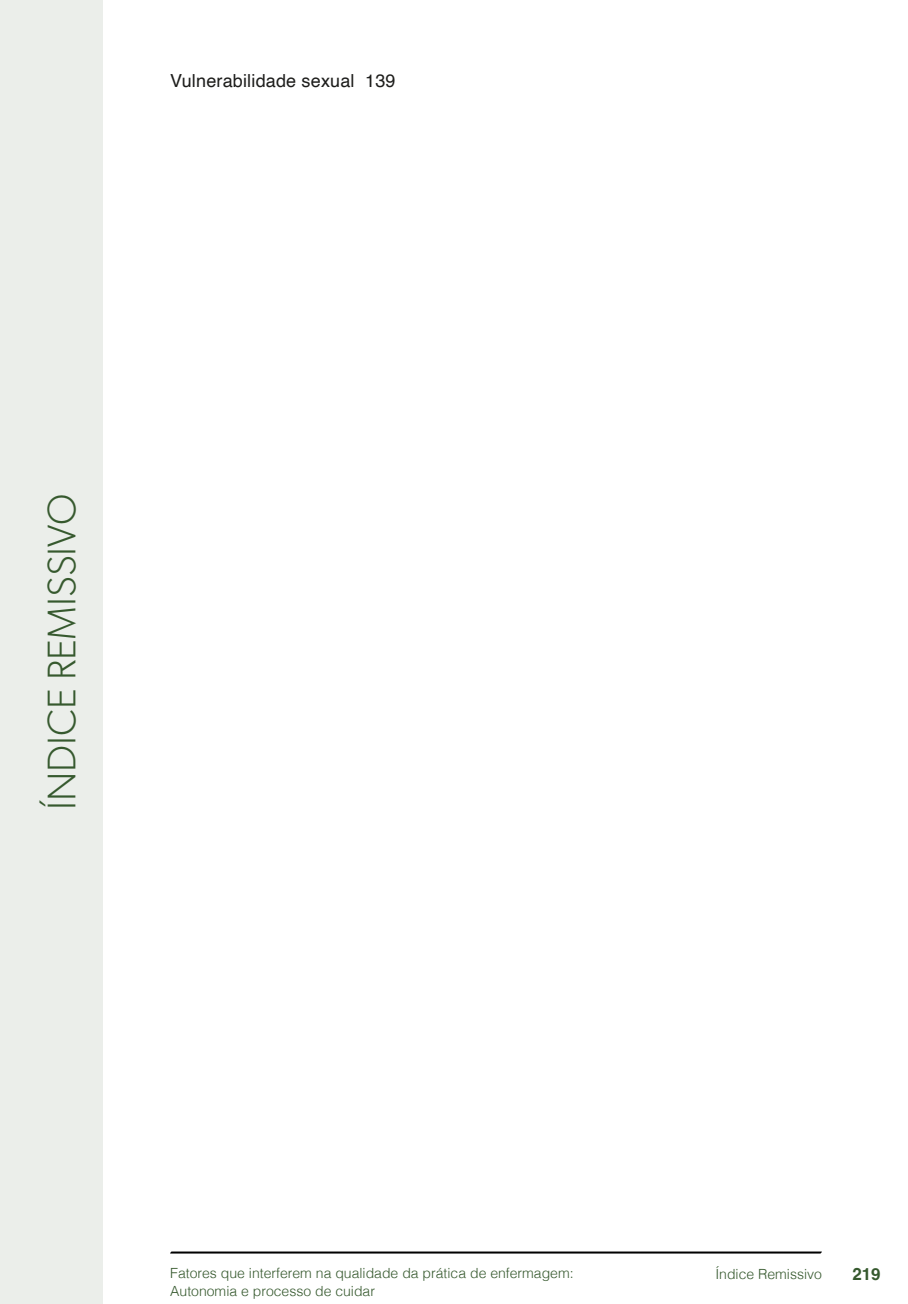
<style>
.page{position:relative;width:908px;height:1304px;background:#fff}
.page>*{position:absolute;margin:0;border:0;box-sizing:border-box;transform-origin:0 0}
.t1{font:300 40px "Gibson";color:#36592e}
.t2{font:18px "Helvetica";letter-spacing:.01em;color:#1d1d1b}
.t3{font:700 16.8px "Helvetica";color:#36592e}
.t4{font:300 14px "Helvetica";color:#36592e}
</style>
<div class="page">
<svg style="left:170px;top:1251px;width:651px;height:3px;background:#515151"></svg>
<div style="left:0;top:0;width:103px;height:1304px;background:#ebeeea"></div>
<p class="t2" style="left:170px;top:67px;width:227px">Vulnerabilidade sexual 139</p>
<h1 class="t1" style="left:37px;top:810px;width:317px;rotate:-90deg">ÍNDICE REMISSIVO</h1>
<p class="t4" style="left:715px;top:1262px;width:108px">Índice Remissivo</p>
<p class="t4" style="left:170px;top:1261px;width:405px">Fatores que interferem na qualidade da prática de enfermagem:</p>
<p class="t3" style="left:851px;top:1264px;width:30px">219</p>
<p class="t4" style="left:170px;top:1279px;width:206px">Autonomia e processo de cuidar</p>
</div>
